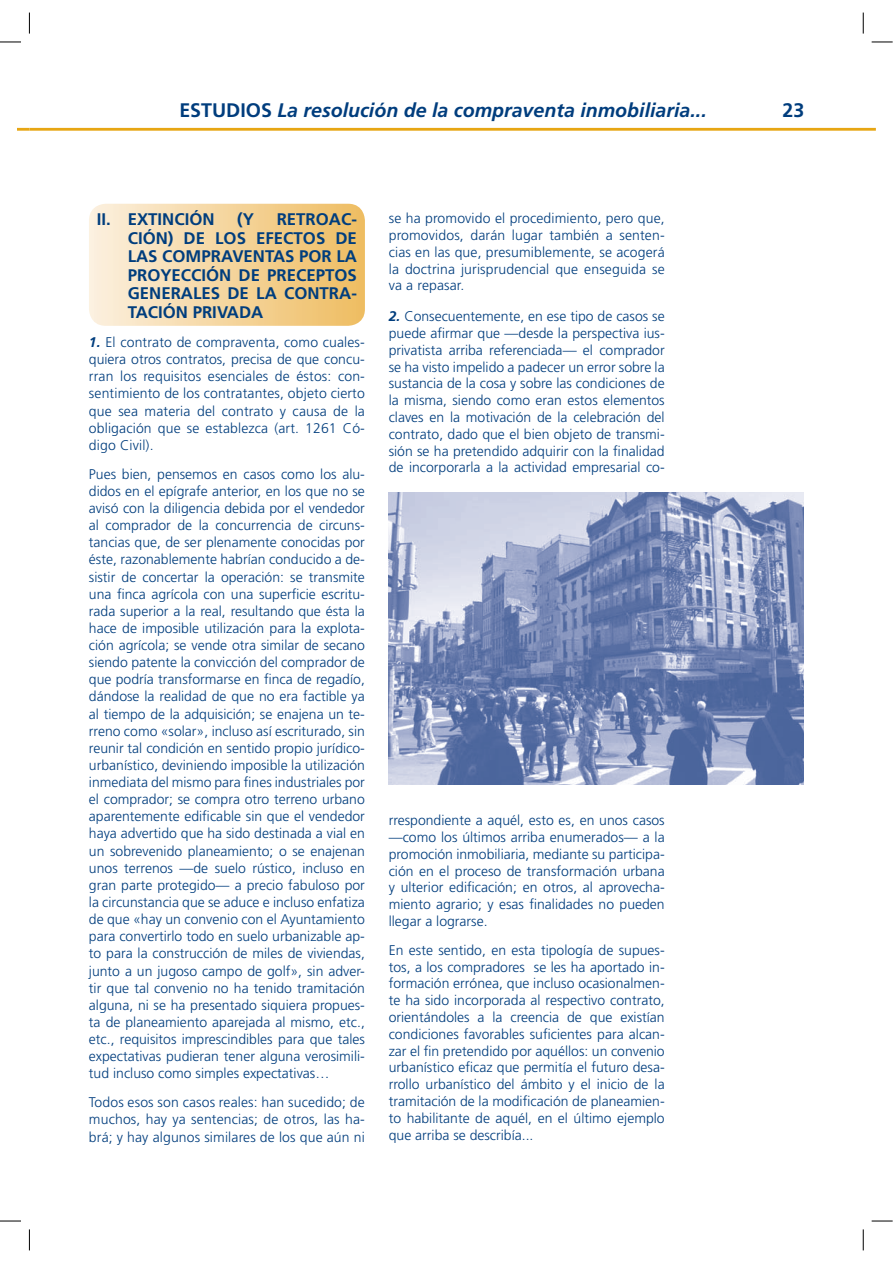
<style>
.page{position:relative;width:893px;height:1263px;background:#fff}
.page>*{position:absolute;margin:0;border:0;box-sizing:border-box;transform-origin:0 0}
.t1{font:italic 700 19.65px "Frutiger";color:#003d7d}
.t2{font:700 19.65px "Frutiger";color:#003d7d}
.t3{font:700 16.8px/18.6px "Frutiger";color:#003d7d;text-align:justify}
.t4{font:300 13.95px/17.1px "Frutiger";color:#003d7d;text-align:justify}
.s1{font-style:normal}
.s2{font-weight:700;font-style:italic}
</style>
<div class="page">
<svg style="left:18px;top:128px;width:11px;height:3px"></svg>
<hr style="left:29px;top:128px;width:846px;height:3px;background:#e7a614">
<div style="left:89px;top:204px;width:276px;height:122px;background:linear-gradient(to right,#fcf0df,#eebc60);border-radius:17px"></div>
<img style="left:389px;top:493px;width:415px;height:291px">
<svg style="left:1px;top:42px;width:20px;height:1px"></svg>
<svg style="left:871px;top:42px;width:21px;height:1px"></svg>
<svg style="left:1px;top:1221px;width:20px;height:1px"></svg>
<svg style="left:871px;top:1221px;width:21px;height:1px"></svg>
<svg style="left:29px;top:13px;width:1px;height:21px"></svg>
<svg style="left:29px;top:1229px;width:1px;height:21px"></svg>
<svg style="left:863px;top:13px;width:1px;height:21px"></svg>
<svg style="left:863px;top:1229px;width:1px;height:21px"></svg>
<h1 class="t1" style="left:179px;top:99px;width:529px"><span class="s1">ESTUDIOS</span> La resolución de la compraventa inmobiliaria...</h1>
<h1 class="t2" style="left:782px;top:99px;width:23px">23</h1>
<p class="t3" style="left:97px;top:210px;width:119px">II. EXTINCIÓN</p>
<p class="t3" style="left:237px;top:210px;width:18px">(Y</p>
<p class="t3" style="left:128px;top:210px;width:231px;text-indent:149px">RETROAC-CIÓN) DE LOS EFECTOS DE LAS COMPRAVENTAS POR LA PROYECCIÓN DE PRECEPTOS GENERALES DE LA CONTRA-TACIÓN PRIVADA</p>
<p class="t4" style="left:89px;top:334px;width:277px"><span class="s2">1.</span> El contrato de compraventa, como cuales&shy;quiera otros contratos, precisa de que concu&shy;rran los requisitos esenciales de éstos: con&shy;sentimiento de los contratantes, objeto cierto que sea materia del contrato y causa de la obligación que se establezca (art. 1261 Có&shy;digo Civil).</p>
<p class="t4" style="left:89px;top:466px;width:277px">Pues bien, pensemos en casos como los alu&shy;didos en el epígrafe anterior, en los que no se avisó con la diligencia debida por el vendedor al comprador de la concurrencia de circuns&shy;tancias que, de ser plenamente conocidas por éste, razonablemente habrían conducido a de&shy;sistir de concertar la operación: se transmite una finca agrícola con una superficie escritu&shy;rada superior a la real, resultando que ésta la hace de imposible utilización para la explota&shy;ción agrícola; se vende otra similar de secano siendo patente la convicción del comprador de que podría transformarse en finca de regadío, dándose la realidad de que no era factible ya al tiempo de la adquisición; se enajena un te&shy;rreno como «solar», incluso así escriturado, sin reunir tal condición en sentido propio jurídico&shy;urbanístico, deviniendo imposible la utilización inmediata del mismo para fines industriales por el comprador; se compra otro terreno urbano aparentemente edificable sin que el vendedor haya advertido que ha sido destinada a vial en un sobrevenido planeamiento; o se enajenan unos terrenos —de suelo rústico, incluso en gran parte protegido— a precio fabuloso por la circunstancia que se aduce e incluso enfatiza de que «hay un convenio con el Ayuntamiento para convertirlo todo en suelo urbanizable ap&shy;to para la construcción de miles de viviendas, junto a un jugoso campo de golf», sin adver&shy;tir que tal convenio no ha tenido tramitación alguna, ni se ha presentado siquiera propues&shy;ta de planeamiento aparejada al mismo, etc., etc., requisitos imprescindibles para que tales expectativas pudieran tener alguna verosimili&shy;tud incluso como simples expectativas…</p>
<p class="t4" style="left:89px;top:1094px;width:277px">Todos esos son casos reales: han sucedido; de muchos, hay ya sentencias; de otros, las ha&shy;brá; y hay algunos similares de los que aún ni</p>
<p class="t4" style="left:389px;top:210px;width:277px">se ha promovido el procedimiento, pero que, promovidos, darán lugar también a senten&shy;cias en las que, presumiblemente, se acogerá la doctrina jurisprudencial que enseguida se va a repasar.</p>
<p class="t4" style="left:389px;top:308px;width:277px"><span class="s2">2.</span> Consecuentemente, en ese tipo de casos se puede afirmar que —desde la perspectiva ius&shy;privatista arriba referenciada— el comprador se ha visto impelido a padecer un error sobre la sustancia de la cosa y sobre las condiciones de la misma, siendo como eran estos elementos claves en la motivación de la celebración del contrato, dado que el bien objeto de transmi&shy;sión se ha pretendido adquirir con la finalidad de incorporarla a la actividad empresarial co-</p>
<p class="t4" style="left:389px;top:812px;width:277px">rrespondiente a aquél, esto es, en unos casos —como los últimos arriba enumerados— a la promoción inmobiliaria, mediante su participa&shy;ción en el proceso de transformación urbana y ulterior edificación; en otros, al aprovecha&shy;miento agrario; y esas finalidades no pueden llegar a lograrse.</p>
<p class="t4" style="left:389px;top:942px;width:277px">En este sentido, en esta tipología de supues&shy;tos, a los compradores se les ha aportado in&shy;formación errónea, que incluso ocasionalmen&shy;te ha sido incorporada al respectivo contrato, orientándoles a la creencia de que existían condiciones favorables suficientes para alcan&shy;zar el fin pretendido por aquéllos: un convenio urbanístico eficaz que permitía el futuro desa&shy;rrollo urbanístico del ámbito y el inicio de la tramitación de la modificación de planeamien&shy;to habilitante de aquél, en el último ejemplo que arriba se describía...</p>
</div>
